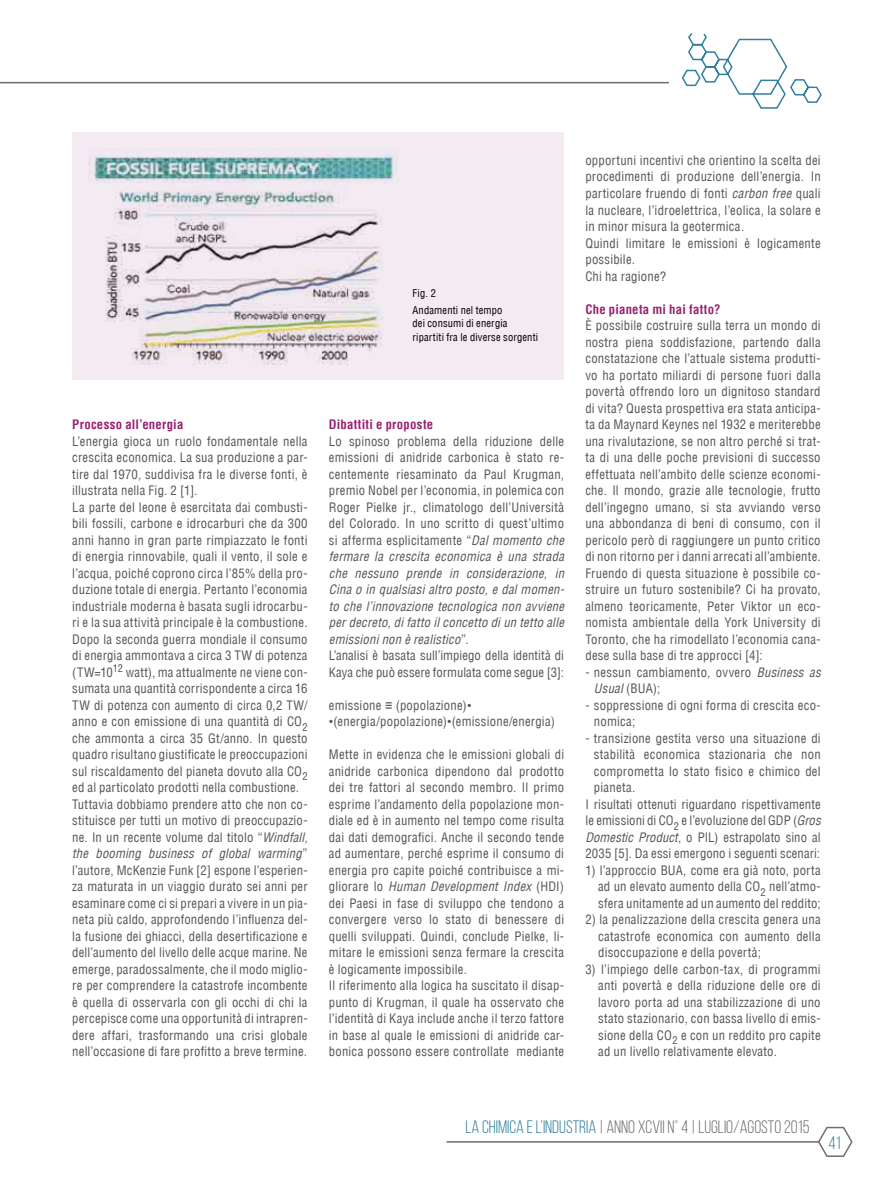
<style>
.page{position:relative;width:893px;height:1191px;background:#fff}
.page>*{position:absolute;margin:0;border:0;box-sizing:border-box;transform-origin:0 0}
.t1{font:18px "Bebas Neue";color:#706f6f}
.t2{font:18px "Bebas Neue";color:#33809d}
.t3{font:condensed 12.75px/16.5px "Helvetica LT";letter-spacing:.015em;color:#575756}
.t4{font:700 condensed 12.75px "Helvetica LT";letter-spacing:.02em;color:#962071}
.t5{font:condensed 10.5px/16.5px "Helvetica LT";letter-spacing:.015em;color:#000}
.s1{font-style:italic}
.s2{font-family:"Arial";font-stretch:normal}
.s3{color:#33809d}
</style>
<div class="page">
<hr style="left:0;top:82px;width:669px;height:1px;background:#706f6f">
<svg style="left:681px;top:33px;width:141px;height:76px"></svg>
<svg style="left:446px;top:1126px;width:407px;height:31px"></svg>
<div style="left:72px;top:132px;width:492px;height:248px;background:#f3eaf2"></div>
<img style="left:89px;top:150px;width:309px;height:215px">
<p class="t4" style="left:72px;top:416px;width:113px">Processo all’energia</p>
<p class="t3" style="left:72px;top:433px;width:237px">L’energia gioca un ruolo fondamentale nella crescita economica. La sua produzione a par&shy;tire dal 1970, suddivisa fra le diverse fonti, è illustrata nella Fig. 2 [1].<br>La parte del leone è esercitata dai combusti&shy;bili fossili, carbone e idrocarburi che da 300 anni hanno in gran parte rimpiazzato le fonti di energia rinnovabile, quali il vento, il sole e l’acqua, poiché coprono circa l’85% della pro&shy;duzione totale di energia. Pertanto l’economia industriale moderna è basata sugli idrocarbu&shy;ri e la sua attività principale è la combustione.<br>Dopo la seconda guerra mondiale il consumo di energia ammontava a circa 3 TW di potenza (TW=10<sup>12</sup> watt), ma attualmente ne viene con&shy;sumata una quantità corrispondente a circa 16<br>TW di potenza con aumento di circa 0,2 TW/ anno e con emissione di una quantità di CO<sub>2 </sub>che ammonta a circa 35 Gt/anno. In questo quadro risultano giustificate le preoccupazioni sul riscaldamento del pianeta dovuto alla CO<sub>2 </sub>ed al particolato prodotti nella combustione.<br>Tuttavia dobbiamo prendere atto che non co&shy;stituisce per tutti un motivo di preoccupazio&shy;ne. In un recente volume dal titolo “<span class="s1">Windfall, the booming business of global warming</span>” l’autore, McKenzie Funk [2] espone l’esperien&shy;za maturata in un viaggio durato sei anni per esaminare come ci si prepari a vivere in un pia&shy;neta più caldo, approfondendo l’influenza del&shy;la fusione dei ghiacci, della desertificazione e dell’aumento del livello delle acque marine. Ne emerge, paradossalmente, che il modo miglio&shy;re per comprendere la catastrofe incombente è quella di osservarla con gli occhi di chi la percepisce come una opportunità di intrapren&shy;dere affari, trasformando una crisi globale nell’occasione di fare profitto a breve termine.</p>
<p class="t5" style="left:412px;top:285px;width:92px">Fig. 2<br>Andamenti nel tempo</p>
<p class="t5" style="left:412px;top:316px;width:127px;line-height:13.5px">dei consumi di energia ripartiti fra le diverse sorgenti</p>
<p class="t4" style="left:329px;top:416px;width:106px">Dibattiti e proposte</p>
<p class="t3" style="left:329px;top:433px;width:237px">Lo spinoso problema della riduzione delle emissioni di anidride carbonica è stato re&shy;centemente riesaminato da Paul Krugman, premio Nobel per l’economia, in polemica con Roger Pielke jr., climatologo dell’Università del Colorado. In uno scritto di quest’ultimo si afferma esplicitamente “<span class="s1">Dal momento che fermare la crescita economica è una strada che nessuno prende in considerazione, in Cina o in qualsiasi altro posto, e dal momen&shy;to che l’innovazione tecnologica non avviene per decreto, di fatto il concetto di un tetto alle emissioni non è realistico</span>”.<br>L’analisi è basata sull’impiego della identità di Kaya che può essere formulata come segue [3]:</p>
<p class="t3" style="left:329px;top:696px;width:144px">emissione <span class="s2">≡</span> (popolazione)<span class="s2">•</span></p>
<p class="t3" style="left:329px;top:713px;width:228px"><span class="s2">•</span>(energia/popolazione)<span class="s2">•</span>(emissione/energia)</p>
<p class="t3" style="left:329px;top:746px;width:237px">Mette in evidenza che le emissioni globali di anidride carbonica dipendono dal prodotto dei tre fattori al secondo membro. Il primo esprime l’andamento della popolazione mon&shy;diale ed è in aumento nel tempo come risulta dai dati demografici. Anche il secondo tende ad aumentare, perché esprime il consumo di energia pro capite poiché contribuisce a mi&shy;gliorare lo <span class="s1">Human Development Index</span> (HDI) dei Paesi in fase di sviluppo che tendono a convergere verso lo stato di benessere di quelli sviluppati. Quindi, conclude Pielke, li&shy;mitare le emissioni senza fermare la crescita è logicamente impossibile.<br>Il riferimento alla logica ha suscitato il disap&shy;punto di Krugman, il quale ha osservato che l’identità di Kaya include anche il terzo fattore in base al quale le emissioni di anidride car&shy;bonica possono essere controllate mediante</p>
<p class="t3" style="left:585px;top:152px;width:237px">opportuni incentivi che orientino la scelta dei procedimenti di produzione dell’energia. In particolare fruendo di fonti <span class="s1">carbon free</span> quali la nucleare, l’idroelettrica, l’eolica, la solare e in minor misura la geotermica.<br>Quindi limitare le emissioni è logicamente possibile.<br>Chi ha ragione?</p>
<p class="t4" style="left:585px;top:301px;width:137px">Che pianeta mi hai fatto?</p>
<p class="t3" style="left:585px;top:317px;width:237px;text-align:justify">È possibile costruire sulla terra un mondo di nostra piena soddisfazione, partendo dalla constatazione che l’attuale sistema produtti&shy;vo ha portato miliardi di persone fuori dalla povertà offrendo loro un dignitoso standard di vita? Questa prospettiva era stata anticipa&shy;ta da Maynard Keynes nel 1932 e meriterebbe una rivalutazione, se non altro perché si trat&shy;ta di una delle poche previsioni di successo effettuata nell’ambito delle scienze economi&shy;che. Il mondo, grazie alle tecnologie, frutto dell’ingegno umano, si sta avviando verso una abbondanza di beni di consumo, con il pericolo però di raggiungere un punto critico di non ritorno per i danni arrecati all’ambiente.<br>Fruendo di questa situazione è possibile co&shy;struire un futuro sostenibile? Ci ha provato, almeno teoricamente, Peter Viktor un eco&shy;nomista ambientale della York University di Toronto, che ha rimodellato l’economia cana&shy;dese sulla base di tre approcci [4]:</p>
<p class="t3" style="left:594px;top:663px;width:228px;text-indent:-9px">- nessun cambiamento, ovvero <span class="s1">Business as<br>Usual</span> (BUA);</p>
<p class="t3" style="left:594px;top:696px;width:228px;text-indent:-9px">- soppressione di ogni forma di crescita eco&shy;nomica;</p>
<p class="t3" style="left:585px;top:729px;width:237px">- transizione gestita verso una situazione di</p>
<p class="t3" style="left:594px;top:746px;width:228px">stabilità economica stazionaria che non</p>
<p class="t3" style="left:594px;top:762px;width:228px">comprometta lo stato fisico e chimico del</p>
<p class="t3" style="left:594px;top:779px;width:43px">pianeta.</p>
<p class="t3" style="left:585px;top:795px;width:237px">I risultati ottenuti riguardano rispettivamente</p>
<p class="t3" style="left:585px;top:812px;width:237px">le emissioni di CO<sub>2</sub> e l’evoluzione del GDP (<span class="s1">Gros</span></p>
<p class="t3" style="left:585px;top:829px;width:237px"><span class="s1">Domestic Product</span>, o PIL) estrapolato sino al</p>
<p class="t3" style="left:585px;top:845px;width:236px">2035 [5]. Da essi emergono i seguenti scenari:</p>
<p class="t3" style="left:598px;top:862px;width:224px;text-align:justify;text-indent:-13px">1) l’approccio BUA, come era già noto, porta ad un elevato aumento della CO<sub>2</sub> nell’atmo&shy;sfera unitamente ad un aumento del reddito;</p>
<p class="t3" style="left:598px;top:911px;width:224px;text-align:justify;text-indent:-13px">2) la penalizzazione della crescita genera una catastrofe economica con aumento della disoccupazione e della povertà;</p>
<p class="t3" style="left:598px;top:961px;width:224px;text-align:justify;text-indent:-13px">3) l’impiego delle carbon-tax, di programmi anti povertà e della riduzione delle ore di lavoro porta ad una stabilizzazione di uno stato stazionario, con bassa livello di emis&shy;sione della CO<sub>2</sub> e con un reddito pro capite ad un livello relativamente elevato.</p>
<h1 class="t1" style="left:465px;top:1117px;width:346px"><span class="s3">LA CHIMICA E L’INDUSTRIA</span> | ANNO XCVII N° 4 | LUGLIO/AGOSTO 2015</h1>
<h1 class="t2" style="left:828px;top:1133px;width:14px">41</h1>
</div>
